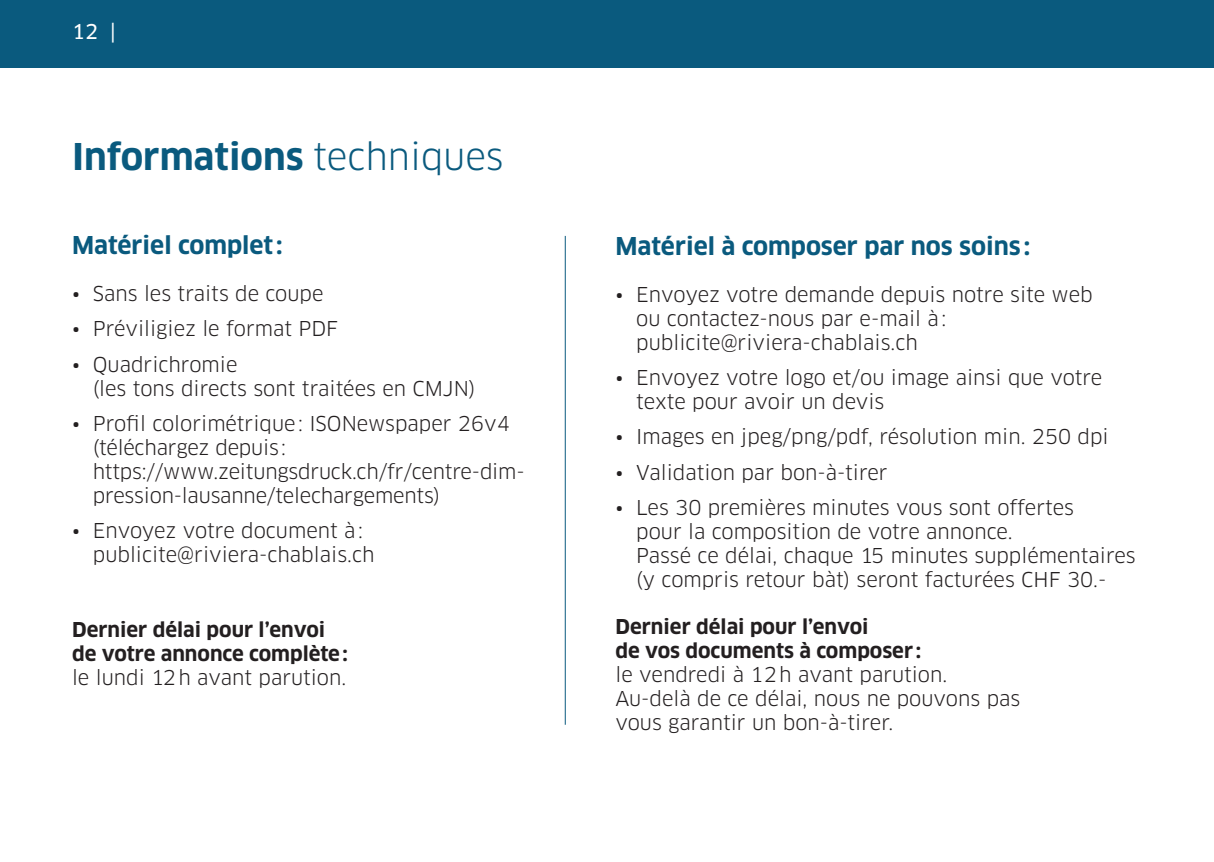
<style>
.page{position:relative;width:1214px;height:862px;background:#fff}
.page>*{position:absolute;margin:0;border:0;box-sizing:border-box;transform-origin:0 0}
.t1{font:700 36px "Clan OT";color:#0a5a7e}
.t2{font:700 24px "Clan OT";color:#0a5a7e}
.t3{font:20px/24px "Clan OT";color:#231f20}
.t4{font:700 20px/24px "Clan OT";color:#231f20}
.t5{font:20px "Clan OT News";color:#fff}
.s1{font-weight:400}
</style>
<div class="page">
<div style="left:0;top:0;width:1213px;height:68px;background:#0a5a7e"></div>
<hr style="left:565px;top:236px;width:1px;height:489px;background:#0a5a7e">
<p class="t5" style="left:72px;top:20px;width:45px">12 |</p>
<h1 class="t1" style="left:72px;top:136px;width:433px">Informations <span class="s1">techniques</span></h1>
<p class="t2" style="left:72px;top:231px;width:212px">Matériel complet :</p>
<p class="t3" style="left:72px;top:281px;width:253px">• Sans les traits de coupe</p>
<p class="t3" style="left:72px;top:317px;width:267px">• Préviligiez le format PDF</p>
<p class="t3" style="left:93px;top:352px;width:384px;text-indent:-21px">• Quadrichromie<br>(les tons directs sont traitées en CMJN)</p>
<p class="t3" style="left:93px;top:412px;width:433px;text-indent:-21px">• Profil colorimétrique: ISONewspaper 26v4 (téléchargez depuis: https://www.zeitungsdruck.ch/fr/centre-dim&shy;pression-lausanne/telechargements)</p>
<p class="t3" style="left:93px;top:519px;width:283px;text-indent:-21px">• Envoyez votre document à: publicite@riviera-chablais.ch</p>
<p class="t4" style="left:72px;top:618px;width:277px">Dernier délai pour l’envoi de votre annonce complète:</p>
<p class="t3" style="left:72px;top:666px;width:276px">le lundi 12h avant parution.</p>
<p class="t2" style="left:615px;top:232px;width:416px">Matériel à composer par nos soins :</p>
<p class="t3" style="left:636px;top:282px;width:458px;text-indent:-21px">• Envoyez votre demande depuis notre site web ou contactez-nous par e-mail à: publicite@riviera-chablais.ch</p>
<p class="t3" style="left:636px;top:365px;width:467px;text-indent:-21px">• Envoyez votre logo et/ou image ainsi que votre texte pour avoir un devis</p>
<p class="t3" style="left:615px;top:425px;width:494px">• Images en jpeg/png/pdf, résolution min. 250 dpi</p>
<p class="t3" style="left:615px;top:460px;width:274px">• Validation par bon-à-tirer</p>
<p class="t3" style="left:636px;top:495px;width:501px;text-indent:-21px">• Les 30 premières minutes vous sont offertes<br>pour la composition de votre annonce.<br>Passé ce délai, chaque 15 minutes supplémentaires (y compris retour bàt) seront facturées CHF 30.-</p>
<p class="t4" style="left:615px;top:614px;width:307px">Dernier délai pour l’envoi<br>de vos documents à composer :</p>
<p class="t3" style="left:615px;top:662px;width:406px">le vendredi à 12h avant parution.<br>Au-delà de ce délai, nous ne pouvons pas vous garantir un bon-à-tirer.</p>
</div>
